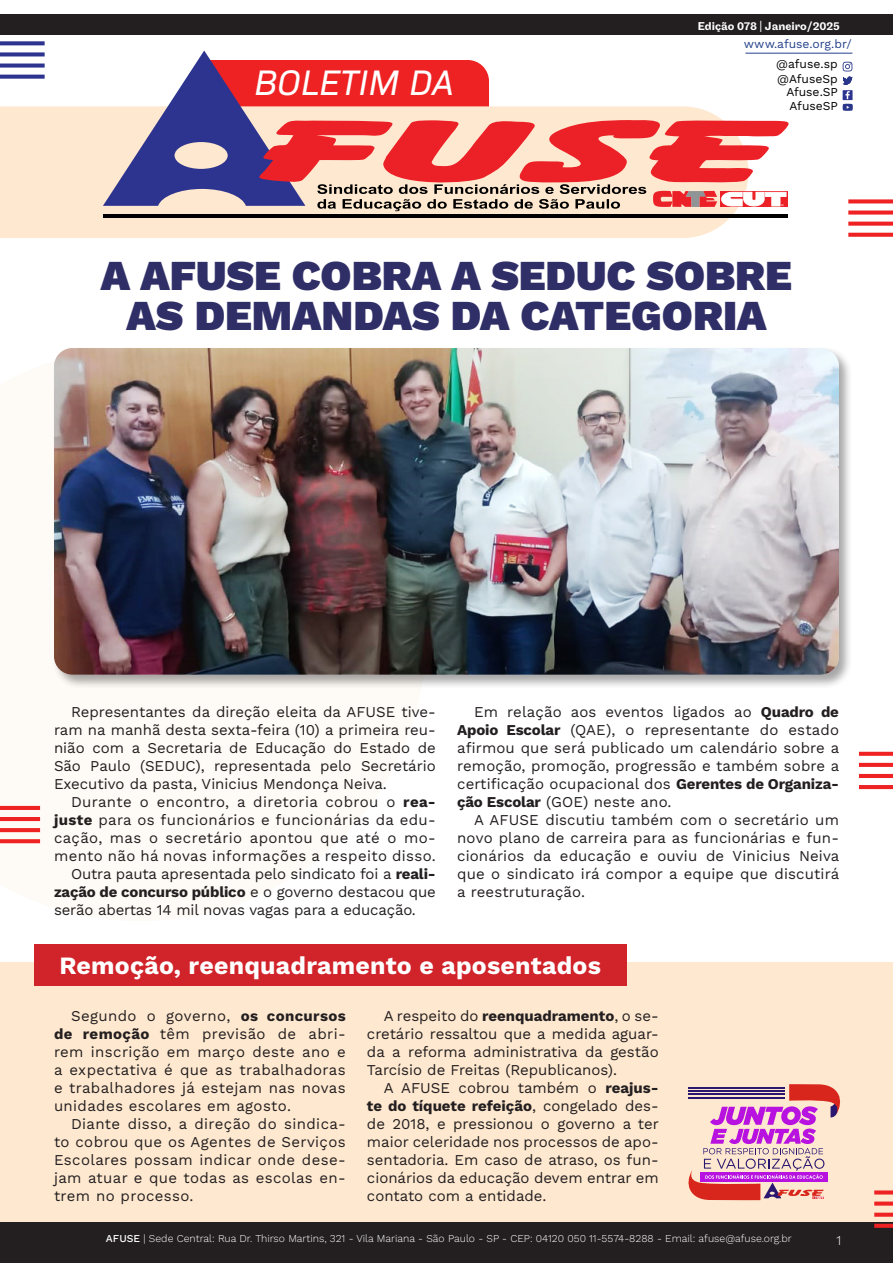
<style>
.page{position:relative;width:893px;height:1263px;background:#fff}
.page>*{position:absolute;margin:0;border:0;box-sizing:border-box;transform-origin:0 0}
.Parágrafo_básico{font:900 42.6px "Work Sans";color:#302e67}
.t1{font:italic 36px "Bio Sans";color:#fff}
.Parágrafo_básico-2{font:700 24.9px "Work Sans";letter-spacing:.01em;color:#fff}
.Parágrafo_básico-3{font:15px/18px "Work Sans";letter-spacing:.01em;color:#231f20;text-align:justify}
.Parágrafo_básico-4{font:300 13.5px "Work Sans";color:#fff}
.Parágrafo_básico-5{font:12.15px "Work Sans";color:#000001}
.Parágrafo_básico-6{font:12.15px "Work Sans";color:#24418a}
.Parágrafo_básico-7{font:500 11.85px "Maple";color:#fff}
.Parágrafo_básico-8{font:300 10.5px "Work Sans";color:#fff}
.s1{font-weight:700}
.s2{font-weight:400}
</style>
<div class="page">
<div style="left:0;top:1222px;width:893px;height:41px;background:#231f20"></div>
<div style="left:0;top:963px;width:893px;height:259px;background:#fee8cf"></div>
<div style="left:34px;top:945px;width:593px;height:41px;background:#d1232a"></div>
<svg style="left:874px;top:1190px;width:19px;height:4px"></svg>
<svg style="left:874px;top:1201px;width:19px;height:4px"></svg>
<svg style="left:874px;top:1213px;width:19px;height:4px"></svg>
<svg style="left:874px;top:1224px;width:19px;height:4px"></svg>
<div style="left:0;top:106px;width:736px;height:132px;background:#fee8cf"></div>
<hr style="left:103px;top:214px;width:684px;height:4px;background:#000001">
<svg style="left:103px;top:51px;width:687px;height:160px"></svg>
<svg style="left:0;top:41px;width:45px;height:4px"></svg>
<svg style="left:0;top:52px;width:45px;height:4px"></svg>
<svg style="left:0;top:64px;width:45px;height:4px"></svg>
<svg style="left:0;top:75px;width:45px;height:4px"></svg>
<svg style="left:848px;top:199px;width:45px;height:4px"></svg>
<div style="left:848px;top:210px;width:45px;height:5px;background:#ee2123"></div>
<svg style="left:848px;top:222px;width:45px;height:4px"></svg>
<svg style="left:848px;top:233px;width:45px;height:4px"></svg>
<svg style="left:859px;top:752px;width:34px;height:4px"></svg>
<svg style="left:859px;top:763px;width:34px;height:4px"></svg>
<hr style="left:859px;top:774px;width:34px;height:4px;background:#ee2123">
<hr style="left:859px;top:785px;width:34px;height:4px;background:#ee2123">
<hr style="left:745px;top:53px;width:107px;height:1px;background:#253f8e">
<svg style="left:842px;top:62px;width:11px;height:49px"></svg>
<div style="left:0;top:14px;width:893px;height:21px;background:#231f20"></div>
<hr style="left:0;top:806px;width:40px;height:4px;background:#ee2123">
<hr style="left:0;top:817px;width:40px;height:4px;background:#ee2123">
<svg style="left:0;top:828px;width:40px;height:4px"></svg>
<svg style="left:0;top:839px;width:40px;height:4px"></svg>
<div style="left:52px;top:346px;width:801px;height:343px;background:#231f20;opacity:.4"></div>
<img style="left:54px;top:348px;width:785px;height:327px">
<svg style="left:688px;top:1084px;width:153px;height:116px"></svg>
<h2 class="t1" style="left:254px;top:56px;width:201px">BOLETIM DA</h2>
<p class="Parágrafo_básico-7" style="left:698px;top:19px;width:144px">Edição 078 | Janeiro/2025</p>
<p class="Parágrafo_básico-6" style="left:744px;top:36px;width:109px">www.afuse.org.br/</p>
<p class="Parágrafo_básico-5" style="left:776px;top:56px;width:63px">@afuse.sp</p>
<p class="Parágrafo_básico-5" style="left:777px;top:71px;width:62px">@AfuseSp</p>
<p class="Parágrafo_básico-5" style="left:786px;top:85px;width:53px">Afuse.SP</p>
<p class="Parágrafo_básico-5" style="left:790px;top:99px;width:50px">AfuseSP</p>
<p class="Parágrafo_básico" style="left:101px;top:243px;width:692px">A AFUSE COBRA A SEDUC SOBRE</p>
<p class="Parágrafo_básico" style="left:127px;top:283px;width:641px">AS DEMANDAS DA CATEGORIA</p>
<p class="Parágrafo_básico-3" style="left:54px;top:703px;width:383px;text-indent:17px">Representantes da direção eleita da AFUSE tive&shy;ram na manhã desta sexta-feira (10) a primeira reu&shy;nião com a Secretaria de Educação do Estado de São Paulo (SEDUC), representada pelo Secretário Executivo da pasta, Vinicius Mendonça Neiva.</p>
<p class="Parágrafo_básico-3" style="left:54px;top:793px;width:383px;text-indent:17px">Durante o encontro, a diretoria cobrou o <span class="s1">rea&shy;juste</span> para os funcionários e funcionárias da edu&shy;cação, mas o secretário apontou que até o mo&shy;mento não há novas informações a respeito disso.</p>
<p class="Parágrafo_básico-3" style="left:54px;top:865px;width:383px;text-indent:17px">Outra pauta apresentada pelo sindicato foi a <span class="s1">reali&shy;zação de concurso público</span> e o governo destacou que serão abertas 14 mil novas vagas para a educação.</p>
<p class="Parágrafo_básico-3" style="left:457px;top:703px;width:384px;text-indent:17px">Em relação aos eventos ligados ao <span class="s1">Quadro de Apoio Escolar</span> (QAE), o representante do estado afirmou que será publicado um calendário sobre a remoção, promoção, progressão e também sobre a certificação ocupacional dos <span class="s1">Gerentes de Organiza&shy;ção Escolar</span> (GOE) neste ano.</p>
<p class="Parágrafo_básico-3" style="left:457px;top:811px;width:384px;text-indent:17px">A AFUSE discutiu também com o secretário um novo plano de carreira para as funcionárias e fun&shy;cionários da educação e ouviu de Vinicius Neiva que o sindicato irá compor a equipe que discutirá a reestruturação.</p>
<p class="Parágrafo_básico-2" style="left:59px;top:947px;width:543px">Remoção, reenquadramento e aposentados</p>
<p class="Parágrafo_básico-3" style="left:54px;top:1006px;width:293px;text-indent:17px">Segundo o governo, <span class="s1">os concursos de remoção</span> têm previsão de abri&shy;rem inscrição em março deste ano e a expectativa é que as trabalhadoras e trabalhadores já estejam nas novas unidades escolares em agosto.</p>
<p class="Parágrafo_básico-3" style="left:54px;top:1114px;width:293px;text-indent:17px">Diante disso, a direção do sindica&shy;to cobrou que os Agentes de Serviços Escolares possam indicar onde dese&shy;jam atuar e que todas as escolas en&shy;trem no processo.</p>
<p class="Parágrafo_básico-3" style="left:367px;top:1006px;width:293px;text-indent:17px">A respeito do <span class="s1">reenquadramento</span>, o se&shy;cretário ressaltou que a medida aguar&shy;da a reforma administrativa da gestão Tarcísio de Freitas (Republicanos).</p>
<p class="Parágrafo_básico-3" style="left:367px;top:1078px;width:294px;text-indent:17px">A AFUSE cobrou também o <span class="s1">reajus&shy;te do tíquete refeição</span>, congelado des&shy;de 2018, e pressionou o governo a ter maior celeridade nos processos de apo&shy;sentadoria. Em caso de atraso, os fun&shy;cionários da educação devem entrar em contato com a entidade.</p>
<p class="Parágrafo_básico-8" style="left:106px;top:1231px;width:687px"><span class="s2">AFUSE</span> | Sede Central: Rua Dr. Thirso Martins, 321 - Vila Mariana - São Paulo - SP - CEP: 04120 050 11-5574-8288 - Email: afuse@afuse.org.br</p>
<p class="Parágrafo_básico-4" style="left:836px;top:1230px;width:6px">1</p>
</div>
